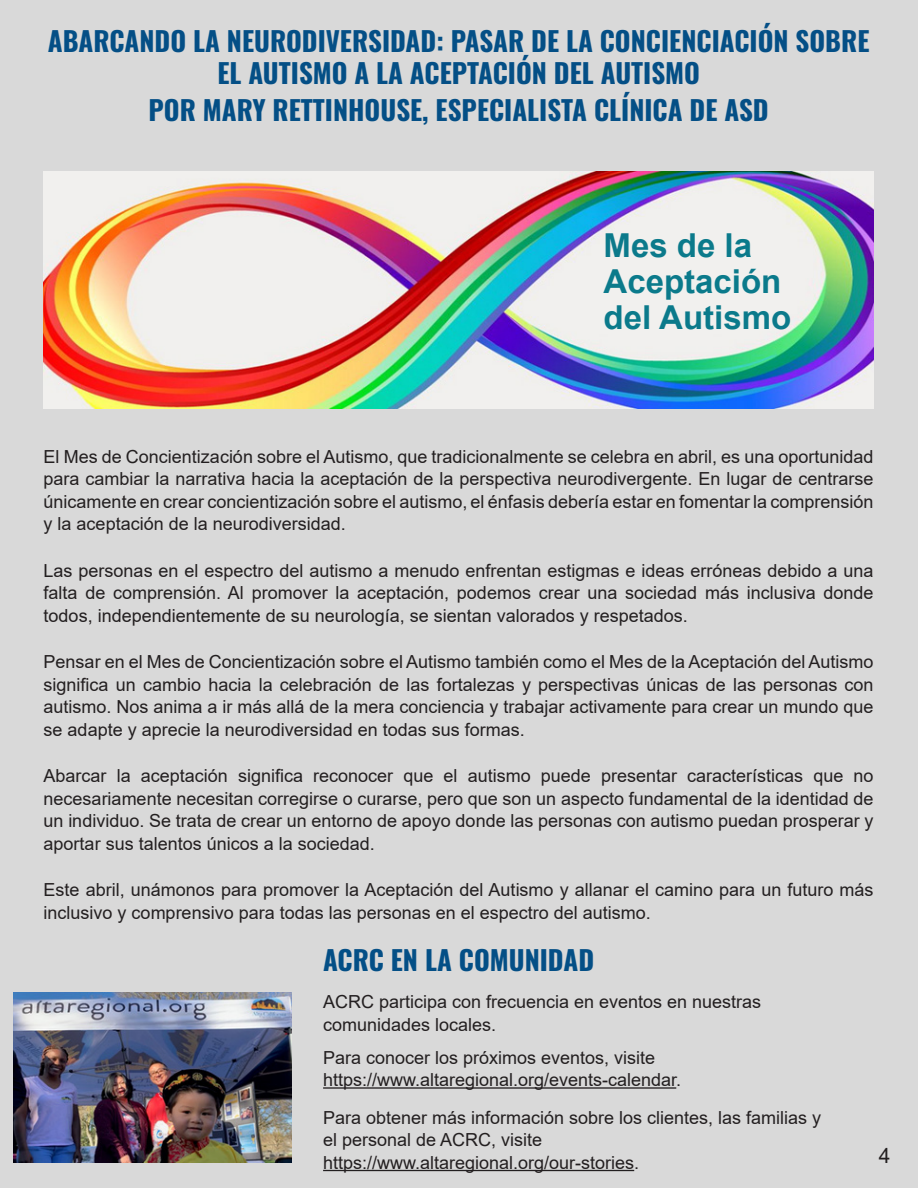
<style>
.page{position:relative;width:918px;height:1188px;background:#d9d9d9}
.page>*{position:absolute;margin:0;border:0;box-sizing:border-box;transform-origin:0 0}
.t1{font:700 33px/36px "Arial";color:#0b7a8b}
.t2{font:700 27px/31.5px "Oswald";color:#044f86;text-align:center}
.t3{font:21px "Arial";color:#231f20}
.t4{font:18px/22.5px "Arial";color:#231f20;text-align:justify}
</style>
<div class="page">
<img style="left:44px;top:172px;width:830px;height:237px">
<img style="left:13px;top:992px;width:278px;height:170px">
<hr style="left:323px;top:1087px;width:353px;height:2px;background:#231f20">
<hr style="left:323px;top:1170px;width:311px;height:1px;background:#231f20">
<p class="t2" style="left:48px;top:23px;width:823px">ABARCANDO LA NEURODIVERSIDAD: PASAR DE LA CONCIENCIACIÓN SOBRE<br>EL AUTISMO A LA ACEPTACIÓN DEL AUTISMO</p>
<p class="t2" style="left:148px;top:92px;width:622px">POR MARY RETTINHOUSE, ESPECIALISTA CLÍNICA DE ASD</p>
<p class="t1" style="left:604px;top:228px;width:189px">Mes de la<br>Aceptación del Autismo</p>
<p class="t4" style="left:44px;top:445px;width:831px">El Mes de Concientización sobre el Autismo, que tradicionalmente se celebra en abril, es una oportunidad para cambiar la narrativa hacia la aceptación de la perspectiva neurodivergente. En lugar de centrarse únicamente en crear concientización sobre el autismo, el énfasis debería estar en fomentar la comprensión y la aceptación de la neurodiversidad.</p>
<p class="t4" style="left:44px;top:559px;width:831px">Las personas en el espectro del autismo a menudo enfrentan estigmas e ideas erróneas debido a una falta de comprensión. Al promover la aceptación, podemos crear una sociedad más inclusiva donde todos, independientemente de su neurología, se sientan valorados y respetados.</p>
<p class="t4" style="left:44px;top:650px;width:832px">Pensar en el Mes de Concientización sobre el Autismo también como el Mes de la Aceptación del Autismo significa un cambio hacia la celebración de las fortalezas y perspectivas únicas de las personas con autismo. Nos anima a ir más allá de la mera conciencia y trabajar activamente para crear un mundo que se adapte y aprecie la neurodiversidad en todas sus formas.</p>
<p class="t4" style="left:44px;top:764px;width:831px">Abarcar la aceptación significa reconocer que el autismo puede presentar características que no necesariamente necesitan corregirse o curarse, pero que son un aspecto fundamental de la identidad de un individuo. Se trata de crear un entorno de apoyo donde las personas con autismo puedan prosperar y aportar sus talentos únicos a la sociedad.</p>
<p class="t4" style="left:44px;top:878px;width:831px">Este abril, unámonos para promover la Aceptación del Autismo y allanar el camino para un futuro más inclusivo y comprensivo para todas las personas en el espectro del autismo.</p>
<p class="t2" style="left:323px;top:942px;width:273px">ACRC EN LA COMUNIDAD</p>
<p class="t4" style="left:323px;top:990px;width:440px">ACRC participa con frecuencia en eventos en nuestras comunidades locales.</p>
<p class="t4" style="left:323px;top:1046px;width:334px">Para conocer los próximos eventos, visite</p>
<p class="t4" style="left:323px;top:1068px;width:360px">https://www.altaregional.org/events-calendar.</p>
<p class="t4" style="left:323px;top:1106px;width:500px">Para obtener más información sobre los clientes, las familias y el personal de ACRC, visite</p>
<p class="t4" style="left:323px;top:1151px;width:318px">https://www.altaregional.org/our-stories.</p>
<p class="t3" style="left:879px;top:1141px;width:13px">4</p>
</div>
